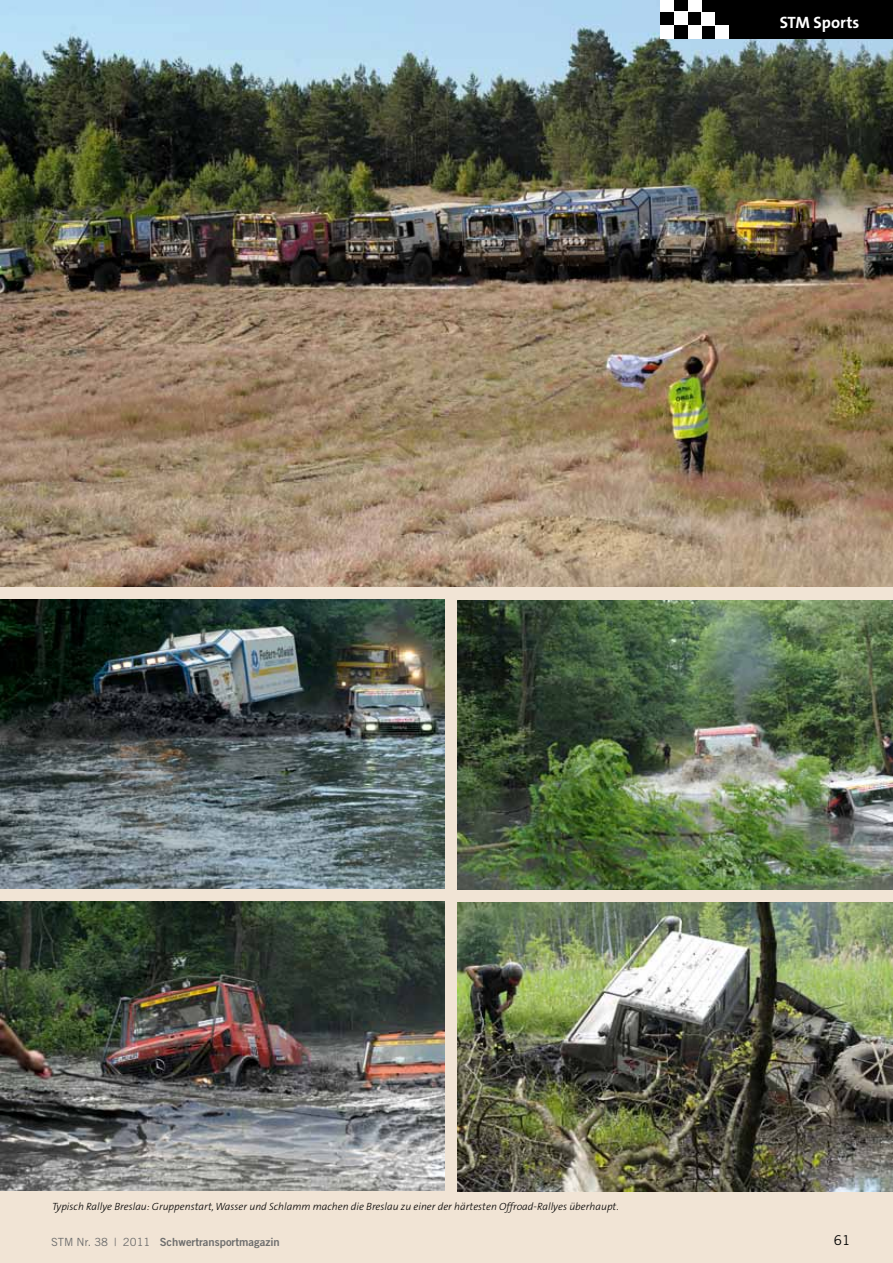
<style>
.page{position:relative;width:893px;height:1263px;background:#f1e4d5}
.page>*{position:absolute;margin:0;border:0;box-sizing:border-box;transform-origin:0 0}
.t1{font:700 16.5px "The Sans B7";color:#fff}
.t2{font:13.5px "Trade Gothic";color:#000}
.t3{font:11.25px "Trade Gothic Bold Two";color:#6e6e6e}
.t4{font:italic 300 10.5px "The Sans B3";color:#000}
.s1{font-family:"Trade Gothic"}
</style>
<div class="page">
<img style="left:0;top:0;width:893px;height:587px">
<img style="left:0;top:600px;width:444px;height:289px">
<img style="left:0;top:902px;width:444px;height:289px">
<img style="left:457px;top:600px;width:436px;height:289px">
<img style="left:457px;top:903px;width:436px;height:289px">
<div style="left:660px;top:0;width:233px;height:39px;background:#000"></div>
<div style="left:660px;top:25px;width:14px;height:14px;background:#fff"></div>
<div style="left:674px;top:12px;width:14px;height:13px;background:#fff"></div>
<div style="left:660px;top:0;width:14px;height:12px;background:#fff"></div>
<div style="left:688px;top:0;width:13px;height:12px;background:#fff"></div>
<div style="left:688px;top:25px;width:14px;height:14px;background:#fff"></div>
<div style="left:715px;top:25px;width:14px;height:14px;background:#fff"></div>
<div style="left:701px;top:12px;width:14px;height:14px;background:#fff"></div>
<h1 class="t1" style="left:780px;top:14px;width:81px">STM Sports</h1>
<p class="t4" style="left:52px;top:1201px;width:568px">Typisch Rallye Breslau: Gruppenstart, Wasser und Schlamm machen die Breslau zu einer der härtesten Offroad-Rallyes überhaupt.</p>
<p class="t3" style="left:51px;top:1235px;width:230px"><span class="s1">STM Nr. 38 | 2011</span> Schwertransportmagazin</p>
<p class="t2" style="left:834px;top:1232px;width:18px">61</p>
</div>
